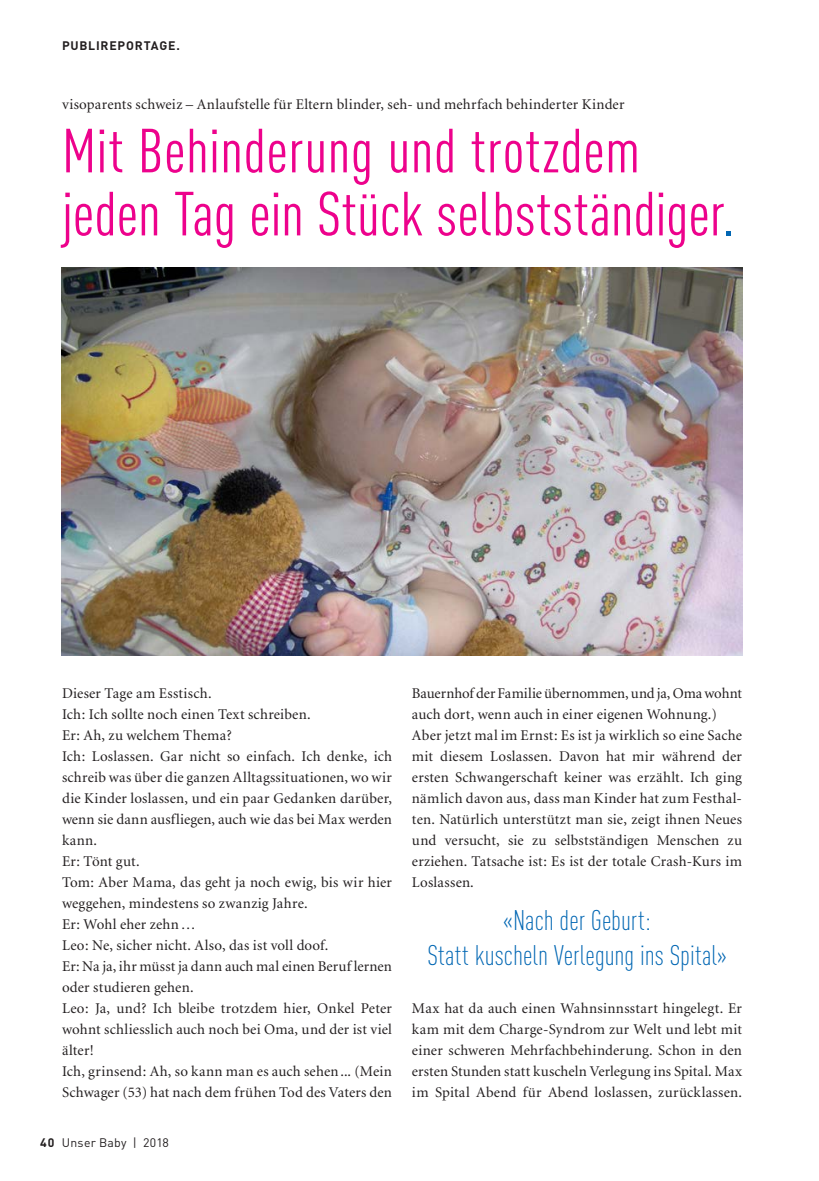
<style>
.page{position:relative;width:819px;height:1181px;background:#fff}
.page>*{position:absolute;margin:0;border:0;box-sizing:border-box;transform-origin:0 0}
.t1{font:61.25px/63px "DIN Cond";letter-spacing:.005em;color:#ed028c}
.t2{font:300 28px/35px "DIN Cond";color:#0166b3;text-align:center}
.t3{font:14.88px/21px "Minion";letter-spacing:.015em;color:#231f20}
.t4{font:12.25px "DIN";letter-spacing:.025em;color:#231f20}
.t5{font:700 12.25px "DIN";letter-spacing:.06em;color:#231f20}
.s1{color:#0166b3}
.s2{font-weight:700}
</style>
<div class="page">
<img style="left:62px;top:268px;width:680px;height:387px">
<p class="t5" style="left:62px;top:38px;width:119px">PUBLIREPORTAGE.</p>
<p class="t3" style="left:62px;top:95px;width:564px">visoparents schweiz – Anlaufstelle für Eltern blinder, seh- und mehrfach behinderter Kinder</p>
<h1 class="t1" style="left:62px;top:119px;width:673px">Mit Behinderung und trotzdem jeden Tag ein Stück selbstständiger<span class="s1">.</span></h1>
<p class="t3" style="left:62px;top:683px;width:331px">Dieser Tage am Esstisch.<br>Ich: Ich sollte noch einen Text schreiben.<br>Er: Ah, zu welchem Thema?<br>Ich: Loslassen. Gar nicht so einfach. Ich denke, ich schreib was über die ganzen Alltagssituationen, wo wir die Kinder loslassen, und ein paar Gedanken darüber, wenn sie dann ausfliegen, auch wie das bei Max werden kann.<br>Er: Tönt gut.<br>Tom: Aber Mama, das geht ja noch ewig, bis wir hier weggehen, mindestens so zwanzig Jahre.<br>Er: Wohl eher zehn…<br>Leo: Ne, sicher nicht. Also, das ist voll doof.<br>Er: Na ja, ihr müsst ja dann auch mal einen Beruf lernen oder studieren gehen.<br>Leo: Ja, und? Ich bleibe trotzdem hier, Onkel Peter wohnt schliesslich auch noch bei Oma, und der ist viel älter!<br>Ich, grinsend: Ah, so kann man es auch sehen... (Mein Schwager (53) hat nach dem frühen Tod des Vaters den</p>
<p class="t4" style="left:40px;top:1134px;width:130px"><span class="s2">40</span> Unser Baby | 2018</p>
<p class="t3" style="left:412px;top:683px;width:331px">Bauernhof der Familie übernommen, und ja, Oma wohnt auch dort, wenn auch in einer eigenen Wohnung.)<br>Aber jetzt mal im Ernst: Es ist ja wirklich so eine Sache mit diesem Loslassen. Davon hat mir während der ersten Schwangerschaft keiner was erzählt. Ich ging nämlich davon aus, dass man Kinder hat zum Festhal&shy;ten. Natürlich unterstützt man sie, zeigt ihnen Neues und versucht, sie zu selbstständigen Menschen zu erziehen. Tatsache ist: Es ist der totale Crash-Kurs im Loslassen.</p>
<h2 class="t2" style="left:427px;top:903px;width:301px">«Nach der Geburt:<br>Statt kuscheln Verlegung ins Spital»</h2>
<p class="t3" style="left:412px;top:998px;width:331px;text-align:justify">Max hat da auch einen Wahnsinnsstart hingelegt. Er kam mit dem Charge-Syndrom zur Welt und lebt mit einer schweren Mehrfachbehinderung. Schon in den ersten Stunden statt kuscheln Verlegung ins Spital. Max im Spital Abend für Abend loslassen, zurücklassen.</p>
</div>
